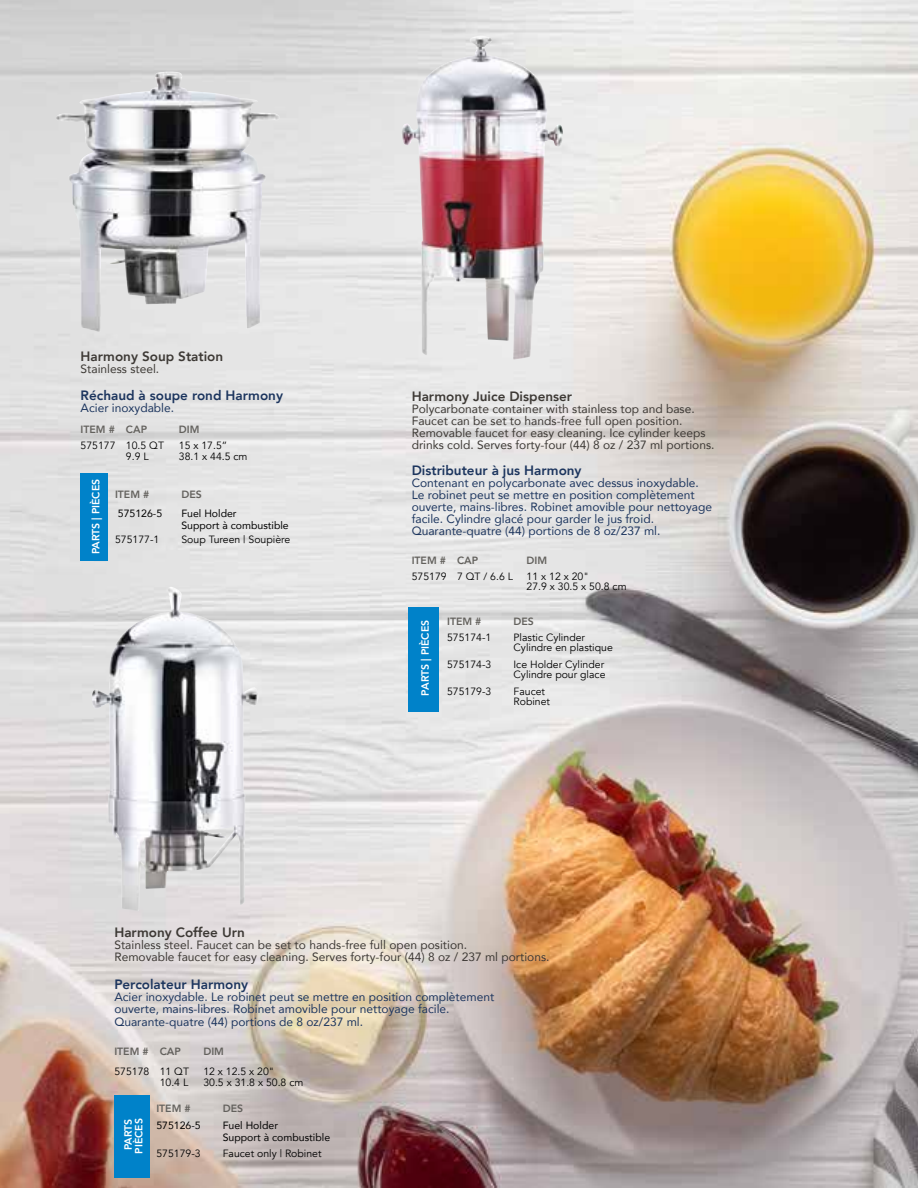
<style>
.page{position:relative;width:918px;height:1188px;background:#fff}
.page>*{position:absolute;margin:0;border:0;box-sizing:border-box;transform-origin:0 0}
.t1{font:800 13.5px "Avenir";color:#1c355e}
.t2{font:800 13.5px "Avenir";color:#3d3935}
.t3{font:12px/12px "Avenir";color:#1c355e}
.t4{font:12px/12px "Avenir";color:#3d3935}
.t5{font:10.5px/10.5px "Avenir";color:#000}
.t6{font:10.5px/12px "Avenir";color:#000}
.t7{font:800 10.5px "Avenir";color:#63615d}
.t8{font:800 10.5px/10.5px "Avenir";color:#fff;text-align:center}
</style>
<div class="page">
<img style="left:0;top:0;width:918px;height:1188px">
<img style="left:400px;top:36px;width:164px;height:323px">
<div style="left:408px;top:607px;width:31px;height:104px;background:#0082c9"></div>
<img style="left:91px;top:587px;width:168px;height:324px">
<img style="left:55px;top:72px;width:225px;height:260px">
<div style="left:114px;top:1095px;width:35px;height:82px;background:#0082c9"></div>
<div style="left:81px;top:473px;width:27px;height:88px;background:#0082c9"></div>
<p class="t2" style="left:81px;top:346px;width:144px">Harmony Soup Station</p>
<p class="t4" style="left:81px;top:362px;width:80px">Stainless steel.</p>
<p class="t1" style="left:81px;top:385px;width:204px">Réchaud à soupe rond Harmony</p>
<p class="t3" style="left:81px;top:401px;width:95px">Acier inoxydable.</p>
<p class="t7" style="left:81px;top:421px;width:68px">ITEM # CAP</p>
<p class="t7" style="left:179px;top:421px;width:22px">DIM</p>
<p class="t5" style="left:126px;top:440px;width:40px;text-indent:-45px">575177 10.5 QT<br>9.9 L</p>
<p class="t5" style="left:179px;top:440px;width:70px">15 x 17.5”<br>38.1 x 44.5 cm</p>
<p class="t8" style="left:91px;top:554px;width:77px;rotate:-90deg">PARTS | PIÈCES</p>
<p class="t7" style="left:115px;top:486px;width:36px">ITEM #</p>
<p class="t7" style="left:181px;top:486px;width:22px">DES</p>
<p class="t6" style="left:118px;top:507px;width:46px">575126-5</p>
<p class="t6" style="left:181px;top:507px;width:109px">Fuel Holder<br>Support à combustible</p>
<p class="t5" style="left:115px;top:534px;width:46px">575177-1</p>
<p class="t5" style="left:181px;top:534px;width:110px">Soup Tureen | Soupière</p>
<p class="t2" style="left:412px;top:386px;width:162px">Harmony Juice Dispenser</p>
<p class="t4" style="left:412px;top:403px;width:304px">Polycarbonate container with stainless top and base.<br>Faucet can be set to hands-free full open position.<br>Removable faucet for easy cleaning. Ice cylinder keeps drinks cold. Serves forty-four (44) 8 oz / 237 ml portions.</p>
<p class="t1" style="left:412px;top:459px;width:171px">Distributeur à jus Harmony</p>
<p class="t3" style="left:412px;top:476px;width:302px">Contenant en polycarbonate avec dessus inoxydable.<br>Le robinet peut se mettre en position complètement ouverte, mains-libres. Robinet amovible pour nettoyage facile. Cylindre glacé pour garder le jus froid.<br>Quarante-quatre (44) portions de 8 oz/237 ml.</p>
<p class="t7" style="left:412px;top:552px;width:68px">ITEM # CAP</p>
<p class="t7" style="left:527px;top:552px;width:22px">DIM</p>
<p class="t5" style="left:412px;top:571px;width:103px">575179 7 QT / 6.6 L</p>
<p class="t5" style="left:527px;top:571px;width:102px">11 x 12 x 20"<br>27.9 x 30.5 x 50.8 cm</p>
<p class="t8" style="left:420px;top:696px;width:77px;rotate:-90deg">PARTS | PIÈCES</p>
<p class="t7" style="left:447px;top:613px;width:36px">ITEM #</p>
<p class="t7" style="left:514px;top:613px;width:22px">DES</p>
<p class="t5" style="left:447px;top:632px;width:46px">575174-1</p>
<p class="t5" style="left:514px;top:632px;width:101px">Plastic Cylinder<br>Cylindre en plastique</p>
<p class="t5" style="left:447px;top:659px;width:46px">575174-3</p>
<p class="t5" style="left:514px;top:659px;width:93px">Ice Holder Cylinder<br>Cylindre pour glace</p>
<p class="t5" style="left:447px;top:686px;width:46px">575179-3</p>
<p class="t5" style="left:514px;top:686px;width:38px">Faucet<br>Robinet</p>
<p class="t2" style="left:114px;top:922px;width:132px">Harmony Coffee Urn</p>
<p class="t4" style="left:114px;top:938px;width:437px">Stainless steel. Faucet can be set to hands-free full open position.<br>Removable faucet for easy cleaning. Serves forty-four (44) 8 oz / 237 ml portions.</p>
<p class="t1" style="left:114px;top:974px;width:135px">Percolateur Harmony</p>
<p class="t3" style="left:114px;top:991px;width:382px">Acier inoxydable. Le robinet peut se mettre en position complètement ouverte, mains-libres. Robinet amovible pour nettoyage facile.<br>Quarante-quatre (44) portions de 8 oz/237 ml.</p>
<p class="t7" style="left:114px;top:1043px;width:68px">ITEM # CAP</p>
<p class="t7" style="left:203px;top:1043px;width:22px">DIM</p>
<p class="t5" style="left:114px;top:1067px;width:76px;text-align:right">575178 11 QT<br>10.4 L</p>
<p class="t5" style="left:203px;top:1067px;width:102px">12 x 12.5 x 20"<br>30.5 x 31.8 x 50.8 cm</p>
<p class="t8" style="left:123px;top:1154px;width:37px;rotate:-90deg">PARTS<br>PIÈCES</p>
<p class="t7" style="left:156px;top:1101px;width:36px">ITEM #</p>
<p class="t7" style="left:223px;top:1101px;width:22px">DES</p>
<p class="t6" style="left:156px;top:1119px;width:46px">575126-5</p>
<p class="t6" style="left:223px;top:1119px;width:109px">Fuel Holder<br>Support à combustible</p>
<p class="t5" style="left:156px;top:1148px;width:46px">575179-3</p>
<p class="t5" style="left:223px;top:1148px;width:100px">Faucet only | Robinet</p>
</div>
